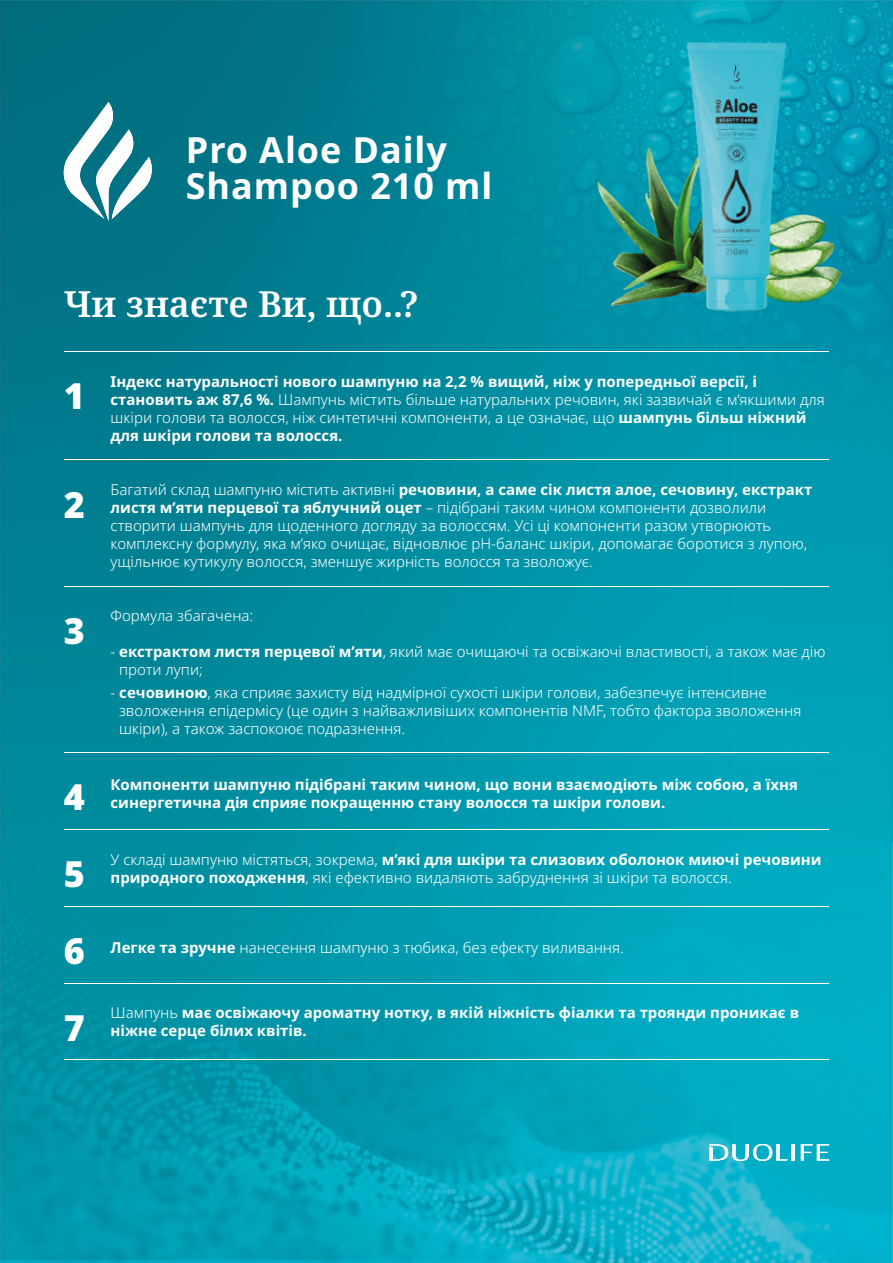
<style>
.page{position:relative;width:893px;height:1263px;background:#fff}
.page>*{position:absolute;margin:0;border:0;box-sizing:border-box;transform-origin:0 0}
.t1{font:700 36px/36px "Noto Sans";letter-spacing:.025em;color:#fff}
.t2{font:600 36px "Noto Serif";color:#fff}
.t3{font:900 36px "Noto Sans";color:#fff}
.t4{font:300 15px/18px "Noto Sans";color:#fff}
.t5{font:700 15px/18px "Noto Sans";color:#fff}
.s1{font-weight:300}
.s2{font-weight:700}
</style>
<div class="page">
<img style="left:0;top:0;width:893px;height:1263px">
<img style="left:96px;top:129px;width:37px;height:92px">
<img style="left:64px;top:102px;width:49px;height:117px">
<img style="left:112px;top:157px;width:40px;height:62px">
<img style="left:753px;top:1144px;width:19px;height:17px">
<img style="left:776px;top:1144px;width:12px;height:16px">
<img style="left:792px;top:1144px;width:3px;height:16px">
<img style="left:801px;top:1144px;width:12px;height:16px">
<img style="left:817px;top:1144px;width:12px;height:16px">
<img style="left:732px;top:1144px;width:17px;height:17px">
<img style="left:709px;top:1144px;width:19px;height:16px">
<hr style="left:64px;top:351px;width:47px;height:1px;background:#fff">
<hr style="left:111px;top:351px;width:718px;height:1px;background:#fff">
<hr style="left:64px;top:460px;width:47px;height:1px;background:#fff">
<hr style="left:111px;top:460px;width:718px;height:1px;background:#fff">
<hr style="left:64px;top:586px;width:47px;height:1px;background:#fff">
<hr style="left:111px;top:586px;width:718px;height:1px;background:#fff">
<hr style="left:64px;top:753px;width:47px;height:1px;background:#fff">
<hr style="left:111px;top:753px;width:718px;height:1px;background:#fff">
<hr style="left:64px;top:829px;width:47px;height:1px;background:#fff">
<hr style="left:111px;top:829px;width:718px;height:1px;background:#fff">
<hr style="left:64px;top:983px;width:47px;height:1px;background:#fff">
<hr style="left:111px;top:983px;width:718px;height:1px;background:#fff">
<hr style="left:64px;top:1060px;width:47px;height:1px;background:#fff">
<hr style="left:111px;top:1060px;width:718px;height:1px;background:#fff">
<hr style="left:64px;top:906px;width:47px;height:1px;background:#fff">
<hr style="left:111px;top:906px;width:718px;height:1px;background:#fff">
<h1 class="t1" style="left:186px;top:132px;width:308px">Pro Aloe Daily<br>Shampoo 210 ml</h1>
<h1 class="t2" style="left:64px;top:279px;width:356px">Чи знаєте Ви, що..?</h1>
<h1 class="t3" style="left:64px;top:376px;width:23px">1</h1>
<p class="t5" style="left:111px;top:373px;width:716px">Індекс натуральності нового шампуню на 2,2 % вищий, ніж у попередньої версії, і становить аж 87,6 %. <span class="s1">Шампунь містить більше натуральних речовин, які зазвичай є м’якшими для шкіри голови та волосся, ніж синтетичні компоненти, а це означає, що</span> шампунь більш ніжний для шкіри голови та волосся.</p>
<h1 class="t3" style="left:64px;top:484px;width:23px">2</h1>
<p class="t4" style="left:111px;top:481px;width:703px">Багатий склад шампуню містить активні <span class="s2">речовини, а саме сік листя алое, сечовину, екстракт листя м’яти перцевої та яблучний оцет</span> – підібрані таким чином компоненти дозволили створити шампунь для щоденного догляду за волоссям. Усі ці компоненти разом утворюють комплексну формулу, яка м’яко очищає, відновлює pH-баланс шкіри, допомагає боротися з лупою, ущільнює кутикулу волосся, зменшує жирність волосся та зволожує.</p>
<h1 class="t3" style="left:64px;top:610px;width:23px">3</h1>
<p class="t4" style="left:111px;top:607px;width:144px">Формула збагачена:</p>
<p class="t4" style="left:119px;top:643px;width:708px;text-indent:-9px">- <span class="s2">екстрактом листя перцевої м’яти</span>, який має очищаючі та освіжаючі властивості, а також має дію проти лупи;</p>
<p class="t4" style="left:119px;top:683px;width:684px;text-indent:-9px">- <span class="s2">сечовиною</span>, яка сприяє захисту від надмірної сухості шкіри голови, забезпечує інтенсивне зволоження епідермісу (це один з найважливіших компонентів NMF, тобто фактора зволоження шкіри), а також заспокоює подразнення.</p>
<h1 class="t3" style="left:64px;top:777px;width:23px">4</h1>
<p class="t5" style="left:111px;top:776px;width:689px">Компоненти шампуню підібрані таким чином, що вони взаємодіють між собою, а їхня синергетична дія сприяє покращенню стану волосся та шкіри голови.</p>
<h1 class="t3" style="left:64px;top:854px;width:23px">5</h1>
<p class="t4" style="left:111px;top:850px;width:713px">У складі шампуню містяться, зокрема, <span class="s2">м’які для шкіри та слизових оболонок миючі речовини природного походження</span>, які ефективно видаляють забруднення зі шкіри та волосся.</p>
<h1 class="t3" style="left:64px;top:930px;width:23px">6</h1>
<p class="t4" style="left:111px;top:938px;width:515px"><span class="s2">Легке та зручне</span> нанесення шампуню з тюбика, без ефекту виливання.</p>
<h1 class="t3" style="left:64px;top:1007px;width:23px">7</h1>
<p class="t5" style="left:111px;top:1004px;width:690px"><span class="s1">Шампунь</span> має освіжаючу ароматну нотку, в якій ніжність фіалки та троянди проникає в ніжне серце білих квітів.</p>
</div>
